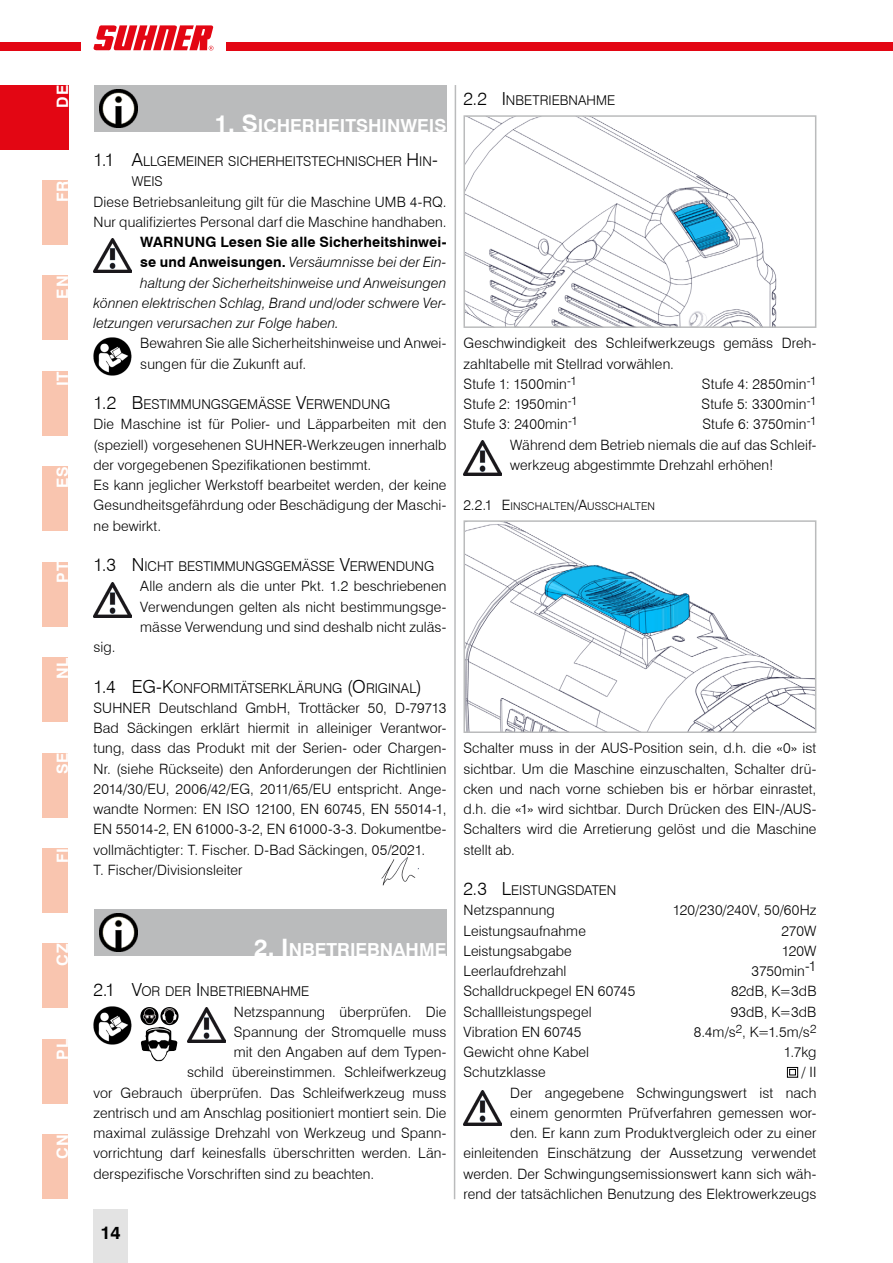
<style>
.page{position:relative;width:893px;height:1263px;background:#fff}
.page>*{position:absolute;margin:0;border:0;box-sizing:border-box;transform-origin:0 0}
.t1{font:700 18px "Swiss 721 BT";color:#fff}
.t2{font:700 18px "Swiss 721 BT";color:#000}
.t3{font:700 15.75px "Swiss 721 BT";letter-spacing:.05em;color:#fff}
.t4{font:300 14.25px/20.2px "Swiss 721 BT";letter-spacing:.005em;color:#000}
.t5{font:italic 300 14.25px "Swiss 721 BT";letter-spacing:.005em;color:#000}
.t6{font:700 14.25px "Swiss 721 BT";letter-spacing:.01em;color:#000}
.t7{font:300 13.5px/20.2px "Swiss 721 BT";color:#000}
.t8{font:300 10.65px "Swiss 721 BT";letter-spacing:.01em;color:#000}
.s1{font-size:24px}
.s2{font-size:18px}
.s3{font-weight:700;font-style:normal}
.s4{font-size:14.25px}
</style>
<div class="page">
<div style="left:43px;top:1134px;width:25px;height:65px;background:#f9c5af"></div>
<div style="left:43px;top:1039px;width:25px;height:64px;background:#f9c5af"></div>
<div style="left:43px;top:944px;width:25px;height:64px;background:#f9c5af"></div>
<div style="left:43px;top:848px;width:25px;height:64px;background:#f9c5af"></div>
<div style="left:43px;top:753px;width:25px;height:64px;background:#f9c5af"></div>
<div style="left:43px;top:657px;width:25px;height:65px;background:#f9c5af"></div>
<div style="left:43px;top:562px;width:25px;height:64px;background:#f9c5af"></div>
<div style="left:43px;top:467px;width:25px;height:64px;background:#f9c5af"></div>
<div style="left:43px;top:371px;width:25px;height:64px;background:#f9c5af"></div>
<div style="left:43px;top:276px;width:25px;height:64px;background:#f9c5af"></div>
<div style="left:43px;top:180px;width:25px;height:65px;background:#f9c5af"></div>
<img style="left:94px;top:238px;width:38px;height:35px">
<img style="left:94px;top:338px;width:38px;height:38px">
<img style="left:94px;top:582px;width:38px;height:35px">
<div style="left:94px;top:909px;width:352px;height:47px;background:#babbbc"></div>
<img style="left:100px;top:913px;width:38px;height:39px">
<img style="left:94px;top:1006px;width:38px;height:38px">
<img style="left:141px;top:1027px;width:36px;height:34px">
<svg style="left:156px;top:1010px;width:3px;height:13px"></svg>
<img style="left:140px;top:1007px;width:16px;height:18px">
<svg style="left:174px;top:1008px;width:5px;height:16px"></svg>
<img style="left:160px;top:1007px;width:14px;height:18px">
<img style="left:187px;top:1008px;width:38px;height:34px">
<div style="left:94px;top:85px;width:352px;height:47px;background:#babbbc"></div>
<img style="left:100px;top:89px;width:38px;height:39px">
<img style="left:381px;top:857px;width:38px;height:29px">
<img style="left:463px;top:441px;width:39px;height:34px">
<div style="left:787px;top:1067px;width:11px;height:10px;border:1px solid #000"></div>
<div style="left:789px;top:1069px;width:7px;height:6px;border:1px solid #000"></div>
<img style="left:463px;top:1091px;width:39px;height:35px">
<img style="left:466px;top:118px;width:311px;height:207px">
<div style="left:463px;top:115px;width:353px;height:213px;border:2px solid #babbbc"></div>
<img style="left:466px;top:523px;width:347px;height:207px">
<div style="left:463px;top:520px;width:353px;height:213px;border:2px solid #babbbc"></div>
<div style="left:0;top:43px;width:893px;height:8px;background:#e30613"></div>
<div style="left:81px;top:17px;width:144px;height:42px;background:#fff"></div>
<svg style="left:93px;top:25px;width:120px;height:26px"></svg>
<div style="left:94px;top:1209px;width:34px;height:54px;background:#e3e3e3"></div>
<svg style="left:453px;top:85px;width:4px;height:1115px"></svg>
<div style="left:0;top:85px;width:68px;height:64px;background:#e30613"></div>
<p class="t3" style="left:53px;top:108px;width:24px;rotate:-90deg">DE</p>
<p class="t3" style="left:53px;top:202px;width:23px;rotate:-90deg">FR</p>
<p class="t3" style="left:53px;top:299px;width:24px;rotate:-90deg">EN</p>
<p class="t3" style="left:53px;top:386px;width:16px;rotate:-90deg">IT</p>
<p class="t3" style="left:53px;top:488px;width:23px;rotate:-90deg">ES</p>
<p class="t3" style="left:53px;top:583px;width:22px;rotate:-90deg">PT</p>
<p class="t3" style="left:53px;top:679px;width:23px;rotate:-90deg">NL</p>
<p class="t3" style="left:53px;top:774px;width:23px;rotate:-90deg">SE</p>
<p class="t3" style="left:53px;top:863px;width:17px;rotate:-90deg">FI</p>
<p class="t3" style="left:53px;top:966px;width:23px;rotate:-90deg">CZ</p>
<p class="t3" style="left:53px;top:1059px;width:22px;rotate:-90deg">PL</p>
<p class="t3" style="left:53px;top:1159px;width:26px;rotate:-90deg">CN</p>
<p class="t1" style="left:215px;top:115px;width:125px"><span class="s1">1. S</span>ICHERHEITS</p>
<p class="t1" style="left:368px;top:115px;width:60px">HINWEIS</p>
<p class="t7" style="left:132px;top:151px;width:308px;text-indent:-38px"><span class="s2">1.1 A</span>LLGEMEINER SICHERHEITSTECHNISCHER <span class="s2">H</span> IN<span class="s2">-<br></span>WEIS</p>
<p class="t4" style="left:94px;top:191px;width:354px">Diese Betriebsanleitung gilt für die Maschine UMB 4-RQ.<br>Nur qualifiziertes Personal darf die Maschine handhaben.</p>
<p class="t6" style="left:140px;top:233px;width:308px">WARNUNG Lesen Sie alle Sicherheitshinwei-</p>
<p class="t5" style="left:140px;top:254px;width:308px"><span class="s3">se und Anweisungen.</span> Versäumnisse bei der Ein-</p>
<p class="t5" style="left:140px;top:274px;width:308px">haltung der Sicherheitshinweise und Anweisungen</p>
<p class="t5" style="left:94px;top:294px;width:354px">können elektrischen Schlag, Brand und/oder schwere Ver-</p>
<p class="t5" style="left:94px;top:314px;width:247px">letzungen verursachen zur Folge haben.</p>
<p class="t4" style="left:140px;top:333px;width:308px">Bewahren Sie alle Sicherheitshinweise und Anwei&shy;sungen für die Zukunft auf.</p>
<p class="t7" style="left:94px;top:394px;width:298px"><span class="s2">1.2 B</span>ESTIMMUNGSGEMÄSSE <span class="s2">V</span>ERWENDUNG</p>
<p class="t4" style="left:94px;top:414px;width:354px">Die Maschine ist für Polier- und Läpparbeiten mit den (speziell) vorgesehenen SUHNER-Werkzeugen innerhalb der vorgegebenen Spezifikationen bestimmt.<br>Es kann jeglicher Werkstoff bearbeitet werden, der keine Gesundheitsgefährdung oder Beschädigung der Maschi&shy;ne bewirkt.</p>
<p class="t7" style="left:94px;top:556px;width:342px"><span class="s2">1.3 N</span> ICHT BESTIMMUNGSGEMÄSSE <span class="s2">V</span>ERWENDUNG</p>
<p class="t4" style="left:140px;top:576px;width:308px;text-align:justify">Alle andern als die unter Pkt. 1.2 beschriebenen Verwendungen gelten als nicht bestimmungsge&shy;mässe Verwendung und sind deshalb nicht zuläs-</p>
<p class="t4" style="left:94px;top:637px;width:24px">sig.</p>
<p class="t7" style="left:94px;top:678px;width:330px"><span class="s2">1.4 EG-K</span>ONFORMITÄTSERKLÄRUNG <span class="s2">(O</span>RIGINAL<span class="s2">)</span></p>
<p class="t4" style="left:94px;top:697px;width:354px">SUHNER Deutschland GmbH, Trottäcker 50, D-79713<br>Bad Säckingen erklärt hiermit in alleiniger Verantwor&shy;tung, dass das Produkt mit der Serien- oder Chargen-Nr. (siehe Rückseite) den Anforderungen der Richtlinien 2014/30/EU, 2006/42/EG, 2011/65/EU entspricht. Ange&shy;wandte Normen: EN ISO 12100, EN 60745, EN 55014-1, EN 55014-2, EN 61000-3-2, EN 61000-3-3. Dokumentbe&shy;vollmächtigter: T. Fischer. D-Bad Säckingen, 05/2021.<br>T. Fischer/Divisionsleiter</p>
<p class="t1" style="left:254px;top:938px;width:72px"><span class="s1">2. I</span>NBETRIE</p>
<p class="t1" style="left:367px;top:938px;width:79px">BNAHME</p>
<p class="t7" style="left:94px;top:981px;width:217px"><span class="s2">2.1 V</span>OR DER <span class="s2">I</span> NBETRIEBNAHME</p>
<p class="t4" style="left:234px;top:1001px;width:214px">Netzspannung überprüfen. Die</p>
<p class="t4" style="left:234px;top:1021px;width:214px">Spannung der Stromquelle muss</p>
<p class="t4" style="left:234px;top:1042px;width:214px">mit den Angaben auf dem Typen-</p>
<p class="t4" style="left:187px;top:1062px;width:261px">schild übereinstimmen. Schleifwerkzeug</p>
<p class="t4" style="left:94px;top:1082px;width:354px">vor Gebrauch überprüfen. Das Schleifwerkzeug muss</p>
<p class="t4" style="left:94px;top:1102px;width:354px">zentrisch und am Anschlag positioniert montiert sein. Die</p>
<p class="t4" style="left:94px;top:1123px;width:354px">maximal zulässige Drehzahl von Werkzeug und Spann-</p>
<p class="t4" style="left:94px;top:1143px;width:354px">vorrichtung darf keinesfalls überschritten werden. Län-</p>
<p class="t4" style="left:94px;top:1163px;width:282px">derspezifische Vorschriften sind zu beachten.</p>
<p class="t2" style="left:100px;top:1222px;width:22px">14</p>
<p class="t7" style="left:463px;top:90px;width:153px"><span class="s2">2.2 I</span> NBETRIEBNAHME</p>
<p class="t4" style="left:463px;top:333px;width:354px">Geschwindigkeit des Schleifwerkzeugs gemäss Dreh&shy;zahltabelle mit Stellrad vorwählen.<br>Stufe 1: 1500min<sup>-1</sup></p>
<p class="t4" style="left:702px;top:373px;width:116px">Stufe 4: 2850min<sup>-1</sup></p>
<p class="t4" style="left:463px;top:394px;width:116px">Stufe 2: 1950min<sup>-1</sup></p>
<p class="t4" style="left:701px;top:394px;width:116px">Stufe 5: 3300min<sup>-1</sup></p>
<p class="t4" style="left:463px;top:414px;width:116px">Stufe 3: 2400min<sup>-1</sup></p>
<p class="t4" style="left:510px;top:414px;width:308px;text-align:justify;text-indent:192px">Stufe 6: 3750min<sup>-1<br></sup>Während dem Betrieb niemals die auf das Schleif&shy;werkzeug abgestimmte Drehzahl erhöhen!</p>
<p class="t8" style="left:463px;top:500px;width:193px"><span class="s4">2.2.1 E</span> INSCHALTEN<span class="s4">/A</span>USSCHALTEN</p>
<p class="t4" style="left:463px;top:738px;width:354px;text-align:justify">Schalter muss in der AUS-Position sein, d.h. die «0» ist sichtbar. Um die Maschine einzuschalten, Schalter drü&shy;cken und nach vorne schieben bis er hörbar einrastet, d.h. die «1» wird sichtbar. Durch Drücken des EIN-/AUS-Schalters wird die Arretierung gelöst und die Maschine stellt ab.</p>
<p class="t7" style="left:463px;top:880px;width:154px"><span class="s2">2.3 L</span>EISTUNGSDATEN</p>
<p class="t4" style="left:463px;top:900px;width:93px">Netzspannung</p>
<p class="t4" style="left:673px;top:900px;width:145px">120/230/240V, 50/60Hz</p>
<p class="t4" style="left:463px;top:920px;width:124px">Leistungsaufnahme</p>
<p class="t4" style="left:781px;top:920px;width:37px">270W</p>
<p class="t4" style="left:463px;top:940px;width:110px">Leistungsabgabe</p>
<p class="t4" style="left:782px;top:940px;width:36px">120W</p>
<p class="t4" style="left:463px;top:961px;width:105px">Leerlaufdrehzahl</p>
<p class="t4" style="left:752px;top:961px;width:66px">3750min-1</p>
<p class="t4" style="left:463px;top:981px;width:173px">Schalldruckpegel EN 60745</p>
<p class="t4" style="left:731px;top:981px;width:87px">82dB, K=3dB</p>
<p class="t4" style="left:463px;top:1001px;width:130px">Schallleistungspegel</p>
<p class="t4" style="left:731px;top:1001px;width:87px">93dB, K=3dB</p>
<p class="t4" style="left:463px;top:1021px;width:119px">Vibration EN 60745</p>
<p class="t4" style="left:694px;top:1021px;width:124px">8.4m/s<sup>2</sup>, K=1.5m/s<sup>2</sup></p>
<p class="t4" style="left:463px;top:1042px;width:127px">Gewicht ohne Kabel</p>
<p class="t4" style="left:784px;top:1042px;width:34px">1.7kg</p>
<p class="t4" style="left:463px;top:1062px;width:84px">Schutzklasse</p>
<p class="t4" style="left:463px;top:1062px;width:354px;text-align:right">/ II<br>Der angegebene Schwingungswert ist nach<br>einem genormten Prüfverfahren gemessen wor-<br>den. Er kann zum Produktvergleich oder zu einer einleitenden Einschätzung der Aussetzung verwendet werden. Der Schwingungsemissionswert kann sich wäh&shy;rend der tatsächlichen Benutzung des Elektrowerkzeugs</p>
</div>
